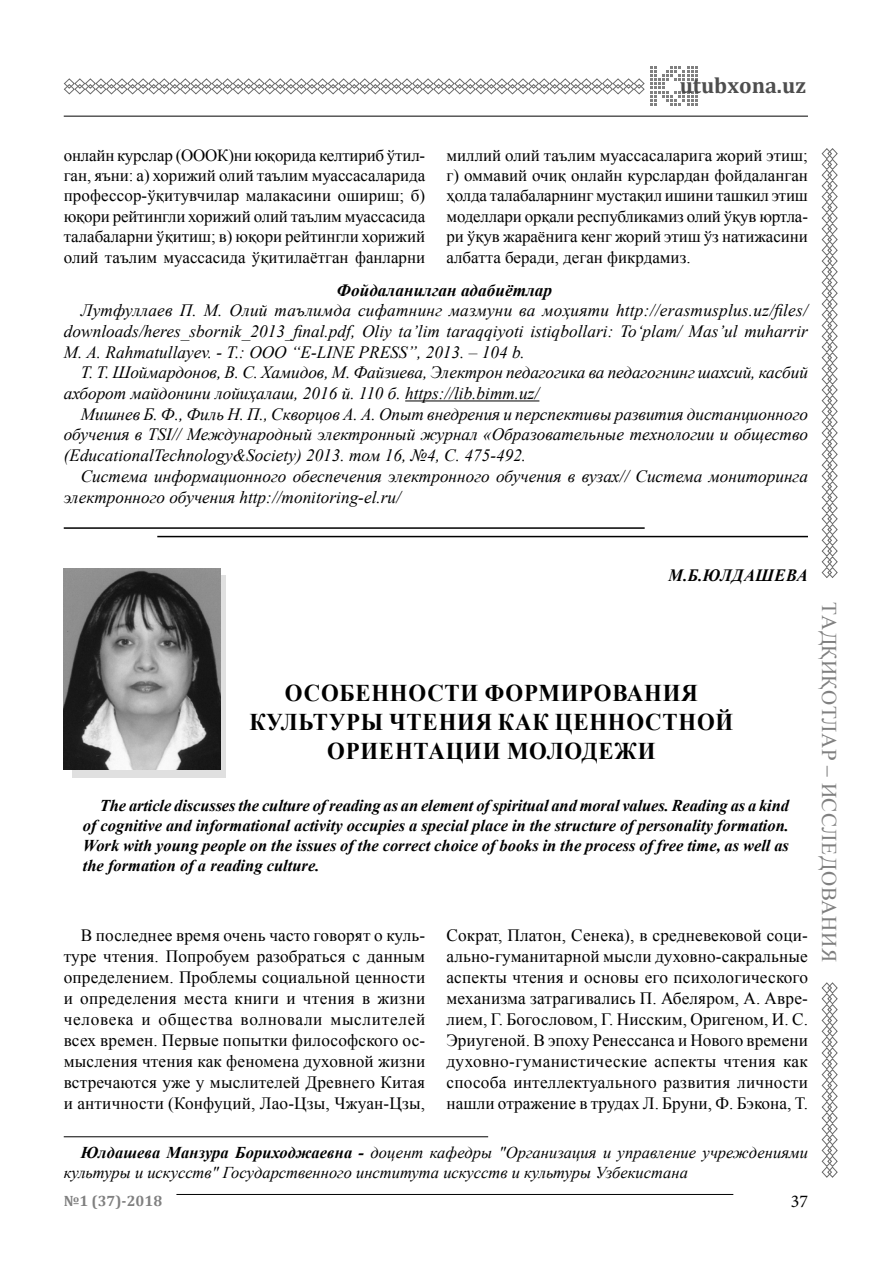
<style>
.page{position:relative;width:893px;height:1263px;background:#fff}
.page>*{position:absolute;margin:0;border:0;box-sizing:border-box;transform-origin:0 0}
.t1{font:700 24px/28.8px "Times New Roman";letter-spacing:.035em;color:#000;text-align:center;scale:.95 1}
.t2{font:700 22.2px "Cambria";color:#4e4e4e}
.t3{font:21px "Times New Roman";letter-spacing:.035em;color:#808080}
.t4{font:18px "Minion Pro";color:#000}
.t5{font:17.25px/21px "Times New Roman";letter-spacing:.01em;color:#000;text-align:justify}
.t6{font:italic 17.25px/20.7px "Times New Roman";color:#000;text-align:justify}
.t7{font:italic 700 17.25px "Times New Roman";color:#000}
.t8{font:italic 700 17.25px "Times New Roman";letter-spacing:.035em;color:#000;scale:.95 1}
.t9{font:16.95px/20.4px "Times New Roman";color:#000;text-align:justify}
.t10{font:italic 700 16.5px/19.8px "Times New Roman";color:#000;text-align:justify}
.t11{font:italic 16.5px/19.8px "Times New Roman";color:#000}
.t12{font:700 15px "Cambria";color:#808080}
.s1{font-weight:700}
</style>
<div class="page">
<hr style="left:64px;top:115px;width:744px;height:2px;background:#585858">
<hr style="left:176px;top:1194px;width:557px;height:1px;background:#000">
<svg style="left:63px;top:66px;width:634px;height:40px"></svg>
<svg style="left:821px;top:148px;width:17px;height:430px"></svg>
<svg style="left:821px;top:982px;width:17px;height:196px"></svg>
<hr style="left:405px;top:401px;width:134px;height:1px;background:#000">
<hr style="left:64px;top:527px;width:581px;height:2px;background:#000">
<hr style="left:157px;top:536px;width:651px;height:1px;background:#000">
<div style="left:73px;top:575px;width:153px;height:203px;background:#e0e0e0"></div>
<img style="left:64px;top:568px;width:157px;height:202px">
<hr style="left:64px;top:1136px;width:424px;height:1px;background:#000">
<p class="t2" style="left:680px;top:72px;width:128px">utubxona.uz</p>
<p class="t9" style="left:64px;top:145px;width:363px">онлайн курслар (ОООК)ни юқорида келтириб ўтил&shy;ган, яъни: а) хорижий олий таълим муассасаларида профессор-ўқитувчилар малакасини ошириш; б) юқори рейтингли хорижий олий таълим муассасида талабаларни ўқитиш; в) юқори рейтингли хорижий олий таълим муассасида ўқитилаётган фанларни</p>
<p class="t9" style="left:446px;top:145px;width:363px">миллий олий таълим муассасаларига жорий этиш; г) оммавий очиқ онлайн курслардан фойдаланган ҳолда талабаларнинг мустақил ишини ташкил этиш моделлари орқали республикамиз олий ўқув юртла&shy;ри ўқув жараёнига кенг жорий этиш ўз натижасини албатта беради, деган фикрдамиз.</p>
<p class="t7" style="left:336px;top:280px;width:217px">Фойдаланилган адабиётлар</p>
<p class="t6" style="left:64px;top:300px;width:746px;text-indent:17px">Лутфуллаев П. М. Олий таълимда сифатнинг мазмуни ва моҳияти http://erasmusplus.uz/files/ downloads/heres_sbornik_2013_final.pdf, Оliy ta’lim taraqqiyoti istiqbollari: To‘plam/ Mas’ul muharrir M. A. Rahmatullayev. - Т.: ООО “E-LINE PRESS”, 2013. – 104 b.</p>
<p class="t6" style="left:64px;top:362px;width:746px;text-indent:17px">Т. Т. Шоймардонов, В. С. Хамидов, М. Файзиева, Электрон педагогика ва педагогнинг шахсий, касбий ахборот майдонини лойиҳалаш, 2016 й. 110 б. https://lib.bimm.uz/</p>
<p class="t6" style="left:64px;top:404px;width:746px;text-indent:17px">Мишнев Б. Ф., Филь Н. П., Скворцов А. А. Опыт внедрения и перспективы развития дистанционного обучения в TSI// Международный электронный журнал «Образовательные технологии и общество (EducationalTechnology&amp;Society) 2013. том 16, №4, С. 475-492.</p>
<p class="t6" style="left:64px;top:466px;width:746px;text-indent:17px">Система информационного обеспечения электронного обучения в вузах// Система мониторинга электронного обучения http://monitoring-el.ru/</p>
<p class="t8" style="left:668px;top:566px;width:148px">М.Б.ЮЛДАШЕВА</p>
<h1 class="t1" style="left:249px;top:679px;width:511px">ОСОБЕННОСТИ ФОРМИРОВАНИЯ<br>КУЛЬТУРЫ ЧТЕНИЯ КАК ЦЕННОСТНОЙ<br>ОРИЕНТАЦИИ МОЛОДЕЖИ</h1>
<p class="t10" style="left:83px;top:796px;width:708px;text-indent:17px">The article discusses the culture of reading as an element of spiritual and moral values. Reading as a kind of cognitive and informational activity occupies a special place in the structure of personality formation.<br>Work with young people on the issues of the correct choice of books in the process of free time, as well as the formation of a reading culture.</p>
<p class="t5" style="left:64px;top:924px;width:363px;text-indent:17px">В последнее время очень часто говорят о куль&shy;туре чтения. Попробуем разобраться с данным определением. Проблемы социальной ценности и определения места книги и чтения в жизни человека и общества волновали мыслителей всех времен. Первые попытки философского ос&shy;мысления чтения как феномена духовной жизни встречаются уже у мыслителей Древнего Китая и античности (Конфуций, Лао-Цзы, Чжуан-Цзы,</p>
<p class="t5" style="left:446px;top:924px;width:363px">Сократ, Платон, Сенека), в средневековой соци&shy;ально-гуманитарной мысли духовно-сакральные аспекты чтения и основы его психологического механизма затрагивались П. Абеляром, А. Авре&shy;лием, Г. Богословом, Г. Нисским, Оригеном, И. С.<br>Эриугеной. В эпоху Ренессанса и Нового времени духовно-гуманистические аспекты чтения как способа интеллектуального развития личности нашли отражение в трудах Л. Бруни, Ф. Бэкона, Т.</p>
<p class="t3" style="left:841px;top:602px;width:361px;rotate:90deg">ТАДҚИҚОТЛАР – ИССЛЕДОВАНИЯ</p>
<p class="t11" style="left:64px;top:1143px;width:746px;text-indent:17px"><span class="s1">Юлдашева Манзура Бориходжаевна -</span> доцент кафедры "Организация и управление учреждениями культуры и искусств" Государственного института искусств и культуры Узбекистана</p>
<p class="t12" style="left:64px;top:1192px;width:100px">№1 (37)-2018</p>
<p class="t4" style="left:791px;top:1190px;width:19px">37</p>
</div>
